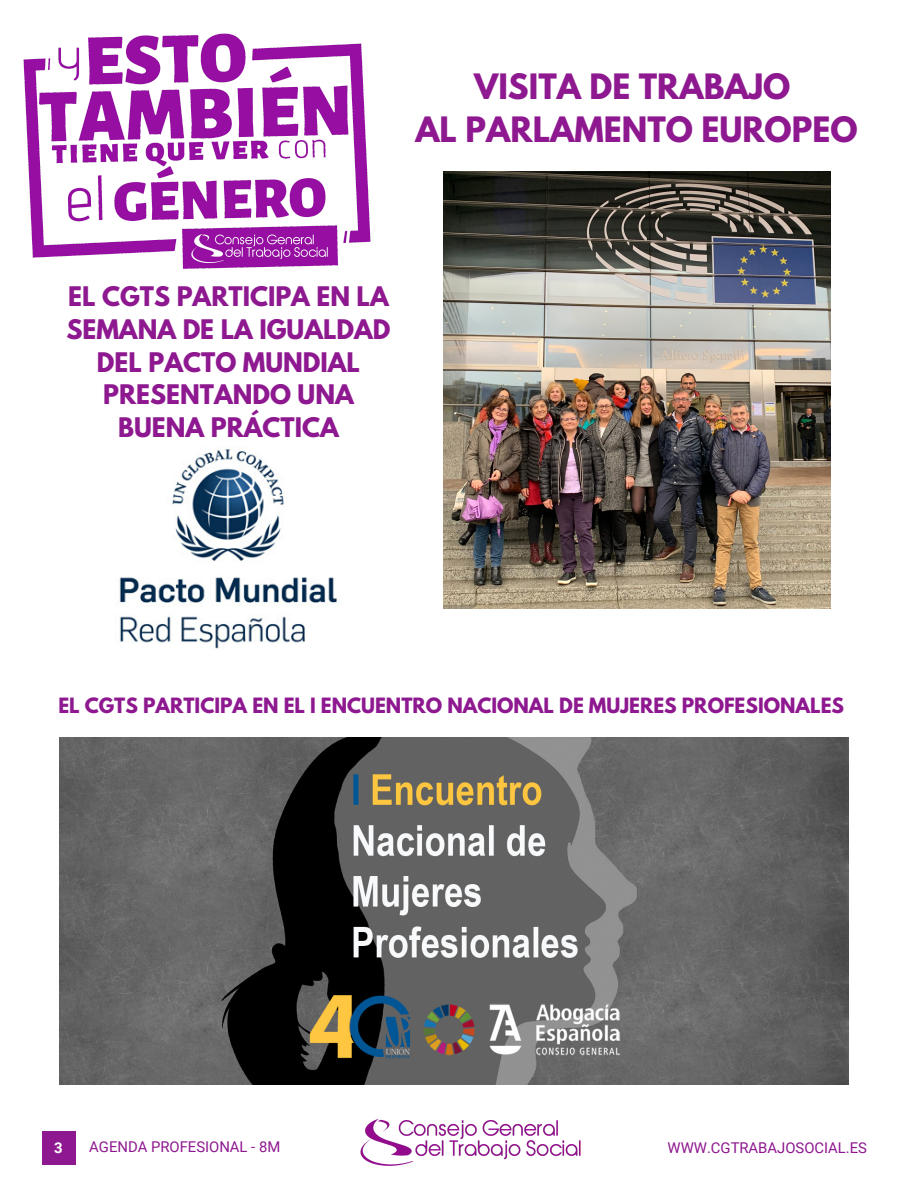
<style>
.page{position:relative;width:918px;height:1188px;background:#fff}
.page>*{position:absolute;margin:0;border:0;box-sizing:border-box;transform-origin:0 0}
.t1{font:700 31.05px/43.2px "League Spartan";color:#8e188f;text-align:center}
.t2{font:700 23.85px/32.5px "League Spartan";color:#8e188f;text-align:center}
.t3{font:700 18.6px "League Spartan";color:#8e188f}
.t4{font:14.85px "Roboto";color:#8e188f}
.t5{font:700 14.85px "Roboto";color:#fff}
</style>
<div class="page">
<img style="left:23px;top:33px;width:348px;height:236px">
<img style="left:443px;top:171px;width:387px;height:438px">
<img style="left:59px;top:737px;width:789px;height:348px">
<img style="left:119px;top:449px;width:219px;height:200px">
<img style="left:360px;top:1118px;width:221px;height:48px">
<div style="left:42px;top:1131px;width:34px;height:34px;background:#8e188f"></div>
<h1 class="t1" style="left:415px;top:69px;width:444px">VISITA DE TRABAJO<br>AL PARLAMENTO EUROPEO</h1>
<p class="t2" style="left:66px;top:283px;width:326px">EL CGTS PARTICIPA EN LA<br>SEMANA DE LA IGUALDAD<br>DEL PACTO MUNDIAL<br>PRESENTANDO UNA<br>BUENA PRÁCTICA</p>
<p class="t3" style="left:58px;top:696px;width:787px">EL CGTS PARTICIPA EN EL I ENCUENTRO NACIONAL DE MUJERES PROFESIONALES</p>
<p class="t5" style="left:54px;top:1139px;width:10px">3</p>
<p class="t4" style="left:89px;top:1139px;width:193px">AGENDA PROFESIONAL - 8M</p>
<p class="t4" style="left:668px;top:1139px;width:201px">WWW.CGTRABAJOSOCIAL.ES</p>
</div>
